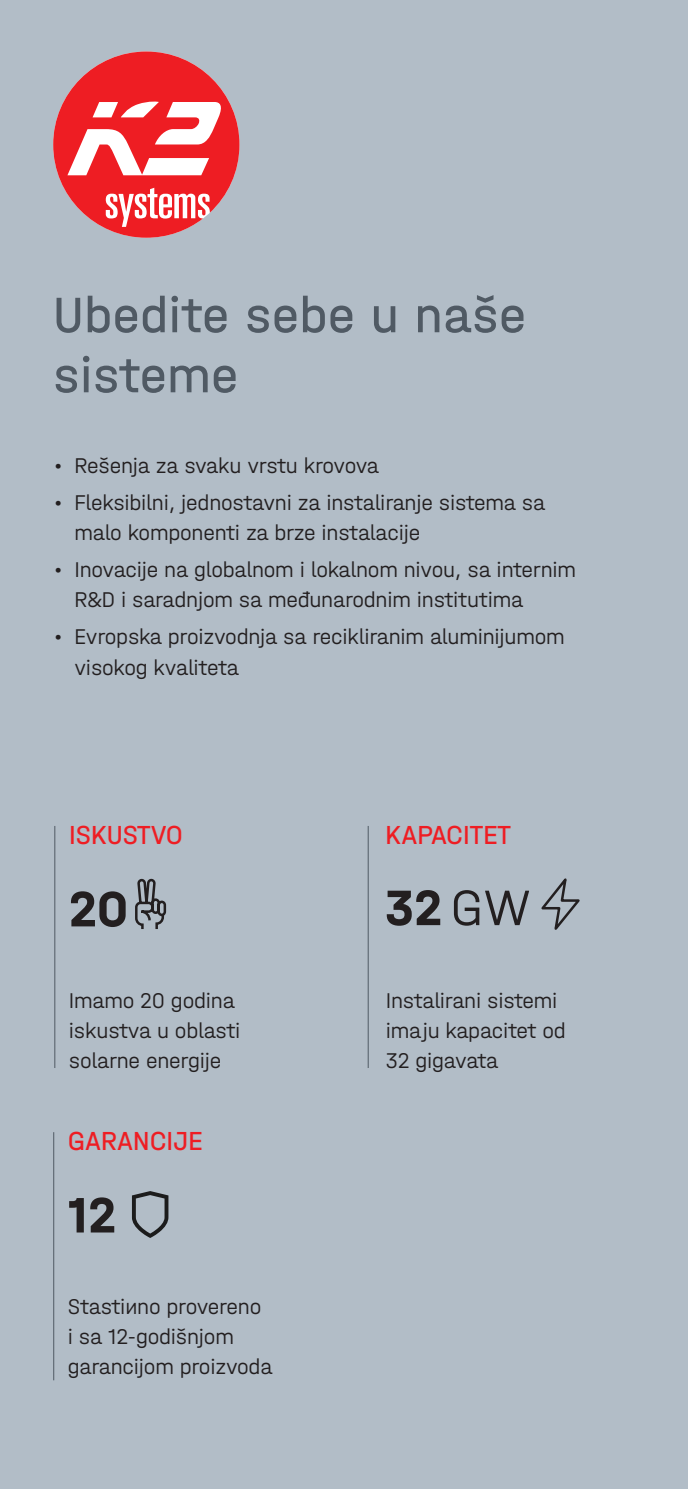
<style>
.page{position:relative;width:688px;height:1489px;background:#fff}
.page>*{position:absolute;margin:0;border:0;box-sizing:border-box;transform-origin:0 0}
.t1{font:52.5px/60px "K2 Halvar Mittelschrift Regular";letter-spacing:.01em;color:#505a64}
.t2{font:52.5px "K2 Halvar Mittelschrift Bold";color:#231f20}
.t3{font:27.5px "K2 Halvar Mittelschrift Regular";color:#ee1d23}
.t4{font:22.5px/30px "K2 Halvar Mittelschrift Light";letter-spacing:-.01em;color:#231f20}
.s1{font-family:"K2 Halvar Mittelschrift Light"}
</style>
<div class="page">
<div style="left:0;top:0;width:687px;height:1488px;background:#b2bdc7"></div>
<hr style="left:367px;top:826px;width:1px;height:241px;background:#505a64">
<hr style="left:53px;top:1132px;width:1px;height:248px;background:#505a64">
<svg style="left:541px;top:878px;width:39px;height:52px"></svg>
<svg style="left:132px;top:1191px;width:36px;height:46px"></svg>
<svg style="left:53px;top:51px;width:186px;height:187px"></svg>
<hr style="left:54px;top:826px;width:1px;height:241px;background:#505a64">
<svg style="left:135px;top:878px;width:32px;height:51px"></svg>
<h1 class="t1" style="left:53px;top:288px;width:474px">Ubedite sebe u naše sisteme</h1>
<p class="t4" style="left:53px;top:452px;width:327px">• Rešenja za svaku vrstu krovova</p>
<p class="t4" style="left:74px;top:489px;width:472px;text-indent:-21px">• Fleksibilni, jednostavni za instaliranje sistema sa malo komponenti za brze instalacije</p>
<p class="t4" style="left:74px;top:556px;width:503px;text-indent:-21px">• Inovacije na globalnom i lokalnom nivou, sa internim<br>R&amp;D i saradnjom sa međunarodnim institutima</p>
<p class="t4" style="left:74px;top:623px;width:491px;text-indent:-21px">• Evropska proizvodnja sa recikliranim aluminijumom visokog kvaliteta</p>
<p class="t3" style="left:69px;top:824px;width:115px">ISKUSTVO</p>
<h1 class="t2" style="left:69px;top:888px;width:60px">20</h1>
<p class="t4" style="left:69px;top:987px;width:173px">Imamo 20 godina iskustva u oblasti solarne energije</p>
<p class="t3" style="left:68px;top:1130px;width:136px">GARANCIJE</p>
<h1 class="t2" style="left:68px;top:1194px;width:49px">12</h1>
<p class="t4" style="left:68px;top:1293px;width:206px">Stastiиno provereno<br>i sa 12-godišnjom garancijom proizvoda</p>
<p class="t3" style="left:385px;top:824px;width:127px">KAPACITET</p>
<h1 class="t2" style="left:385px;top:886px;width:147px">32 <span class="s1">GW</span></h1>
<p class="t4" style="left:385px;top:986px;width:181px">Instalirani sistemi imaju kapacitet od<br>32 gigavata</p>
</div>
